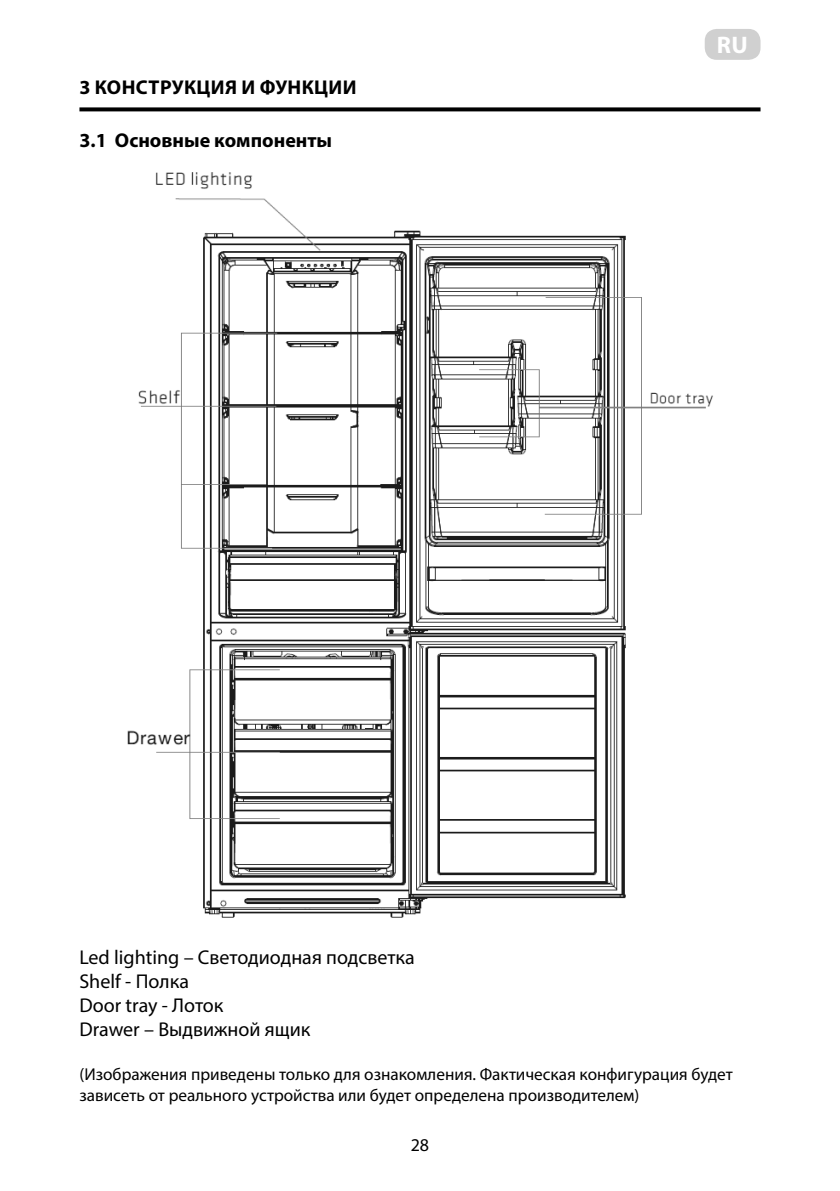
<style>
.page{position:relative;width:840px;height:1191px;background:#fff}
.page>*{position:absolute;margin:0;border:0;box-sizing:border-box;transform-origin:0 0}
.t1{font:700 24px "Myriad Pro";color:#fff}
.t2{font:20px "Myriad Pro";color:#000}
.Podzag{font:700 20px "Myriad Pro";color:#000}
.Podzag-2{font:700 20px "Myriad Pro";letter-spacing:.02em;color:#000}
.t3{font:18px "Calibri";color:#000}
.t4{font:700 18px "Calibri";color:#000}
.t5{font:18px "Myriad Pro";color:#000}
.t6{font:17.2px/20.6px "Myriad Pro";color:#000}
</style>
<div class="page">
<div style="left:704px;top:29px;width:56px;height:31px;background:#d0d0d0;border-radius:12px"></div>
<img style="left:127px;top:172px;width:586px;height:746px">
<svg style="left:79px;top:107px;width:681px;height:4px;background:#1a1a1a"></svg>
<p class="Podzag-2" style="left:79px;top:75px;width:278px">3 КОНСТРУКЦИЯ И ФУНКЦИИ</p>
<p class="Podzag" style="left:79px;top:127px;width:254px">3.1 Основные компоненты</p>
<p class="t4" style="left:100px;top:76px;width:153px">3 Будова та функції</p>
<h1 class="t1" style="left:716px;top:29px;width:32px">RU</h1>
<p class="t2" style="left:79px;top:944px;width:337px">Led lighting – Светодиодная подсветка</p>
<p class="t2" style="left:79px;top:968px;width:111px">Shelf - Полка</p>
<p class="t2" style="left:79px;top:992px;width:145px">Door tray - Лоток</p>
<p class="t2" style="left:79px;top:1016px;width:232px">Drawer – Выдвижной ящик</p>
<p class="t6" style="left:79px;top:1063px;width:654px">(Изображения приведены только для ознакомления. Фактическая конфигурация будет зависеть от реального устройства или будет определена производителем)</p>
<p class="t3" style="left:100px;top:944px;width:308px">Led lighting - Світлодіодне підсвічування</p>
<p class="t3" style="left:100px;top:986px;width:109px">Shelf - Полиця</p>
<p class="t3" style="left:100px;top:1069px;width:189px">Drawer – Висувний ящик</p>
<p class="t5" style="left:410px;top:1133px;width:20px">28</p>
</div>
